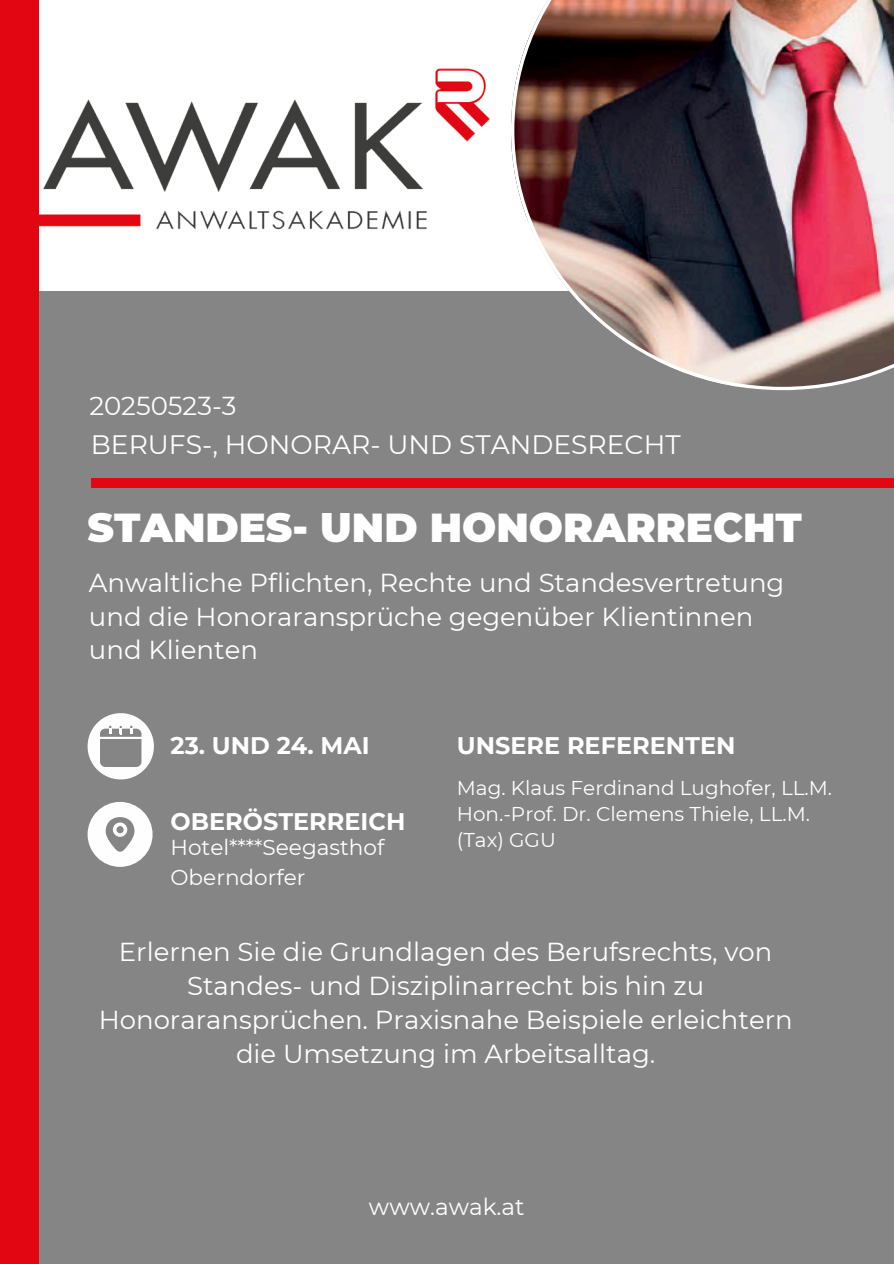
<style>
.page{position:relative;width:894px;height:1264px;background:#fff}
.page>*{position:absolute;margin:0;border:0;box-sizing:border-box;transform-origin:0 0}
.t1{font:900 40.35px "Montserrat";color:#fff}
.t2{font:26.55px "Montserrat";color:#fff}
.t3{font:25.95px/33.8px "Montserrat";color:#fff}
.t4{font:700 24px "Montserrat";color:#fff}
.t5{font:23.1px "Montserrat";color:#fff}
.t6{font:21.6px/29.2px "Montserrat";color:#fff}
.t7{font:19.95px/25.8px "Montserrat";color:#fff}
</style>
<div class="page">
<div style="left:0;top:291px;width:893px;height:972px;background:#868586"></div>
<img style="left:511px;top:0;width:382px;height:390px">
<svg style="left:88px;top:713px;width:66px;height:66px"></svg>
<svg style="left:88px;top:802px;width:64px;height:64px"></svg>
<img style="left:38px;top:65px;width:452px;height:167px">
<div style="left:0;top:0;width:38px;height:1263px;background:#e20613"></div>
<div style="left:91px;top:478px;width:802px;height:9px;background:#e30613"></div>
<h2 class="t3" style="left:89px;top:388px;width:149px">20250523-3</h2>
<p class="t2" style="left:91px;top:429px;width:591px">BERUFS-, HONORAR- UND STANDESRECHT</p>
<h4 class="t1" style="left:88px;top:503px;width:715px">STANDES- UND HONORARRECHT</h4>
<h3 class="t3" style="left:89px;top:566px;width:696px;line-height:33.3px">Anwaltliche Pflichten, Rechte und Standesvertretung und die Honoraransprüche gegenüber Klientinnen und Klienten</h3>
<h1 class="t4" style="left:170px;top:731px;width:200px">23. UND 24. MAI</h1>
<p class="t4" style="left:170px;top:806px;width:236px">OBERÖSTERREICH</p>
<p class="t6" style="left:170px;top:832px;width:215px">Hotel****Seegasthof<br>Oberndorfer</p>
<h2 class="t4" style="left:456px;top:730px;width:280px">UNSERE REFERENTEN</h2>
<h2 class="t7" style="left:456px;top:775px;width:376px">Mag. Klaus Ferdinand Lughofer, LL.M.</h2>
<h5 class="t7" style="left:456px;top:801px;width:354px">Hon.-Prof. Dr. Clemens Thiele, LL.M. (Tax) GGU</h5>
<p class="t3" style="left:99px;top:935px;width:695px;text-align:center">Erlernen Sie die Grundlagen des Berufsrechts, von Standes- und Disziplinarrecht bis hin zu Honoraransprüchen. Praxisnahe Beispiele erleichtern die Umsetzung im Arbeitsalltag.</p>
<h4 class="t5" style="left:369px;top:1192px;width:157px">www.awak.at</h4>
</div>
